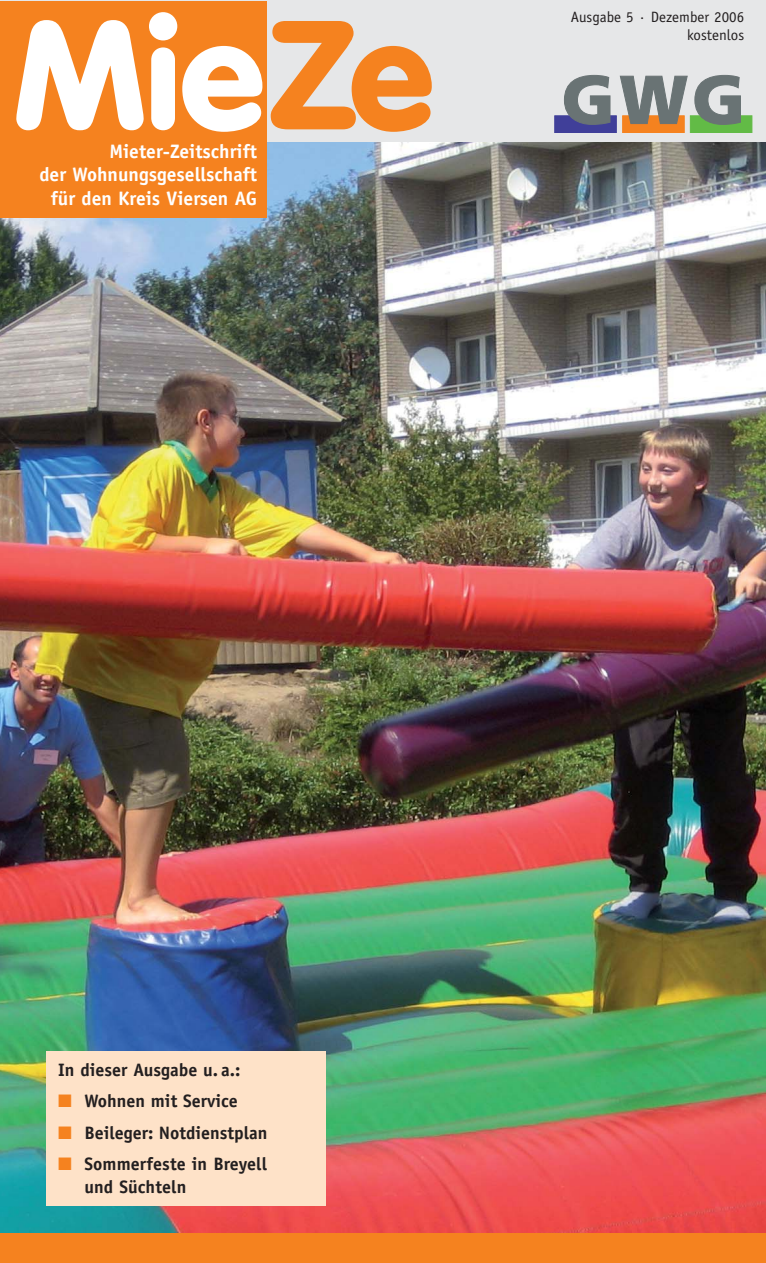
<style>
.page{position:relative;width:766px;height:1263px;background:#fff}
.page>*{position:absolute;margin:0;border:0;box-sizing:border-box;transform-origin:0 0}
.t1{font:900 152.25px "VAG Rounded";color:#fff}
.t2{font:700 19.5px/23.4px "Officina Sans";color:#fff;text-align:right}
.t3{font:700 18px/22.5px "Officina Sans";color:#231f20}
.t4{font:15px/18px "Officina Sans";color:#231f20;text-align:right}
.s1{color:#f5821f}
</style>
<div class="page">
<img style="left:0;top:142px;width:765px;height:1092px">
<div style="left:0;top:1px;width:765px;height:141px;background:#e6e7e8"></div>
<div style="left:0;top:1px;width:266px;height:217px;background:#f5821f"></div>
<svg style="left:554px;top:75px;width:197px;height:57px"></svg>
<div style="left:47px;top:1051px;width:279px;height:154px;background:#fee2c8"></div>
<div style="left:0;top:1234px;width:765px;height:29px;background:#f5821f"></div>
<h1 class="t1" style="left:14px;top:12px;width:421px">Mie<span class="s1">Ze</span></h1>
<p class="t2" style="left:39px;top:141px;width:219px">Mieter-Zeitschrift<br>der Wohnungsgesellschaft für den Kreis Viersen AG</p>
<p class="t4" style="left:570px;top:9px;width:175px">Ausgabe 5 · Dezember 2006 kostenlos</p>
<p class="t3" style="left:58px;top:1060px;width:184px">In dieser Ausgabe u. a.:</p>
<p class="t3" style="left:58px;top:1091px;width:181px"><span class="s1">■</span> Wohnen mit Service</p>
<p class="t3" style="left:58px;top:1123px;width:211px"><span class="s1">■</span> Beileger: Notdienstplan</p>
<p class="t3" style="left:84px;top:1154px;width:184px;text-indent:-26px"><span class="s1">■</span> Sommerfeste in Breyell und Süchteln</p>
</div>
